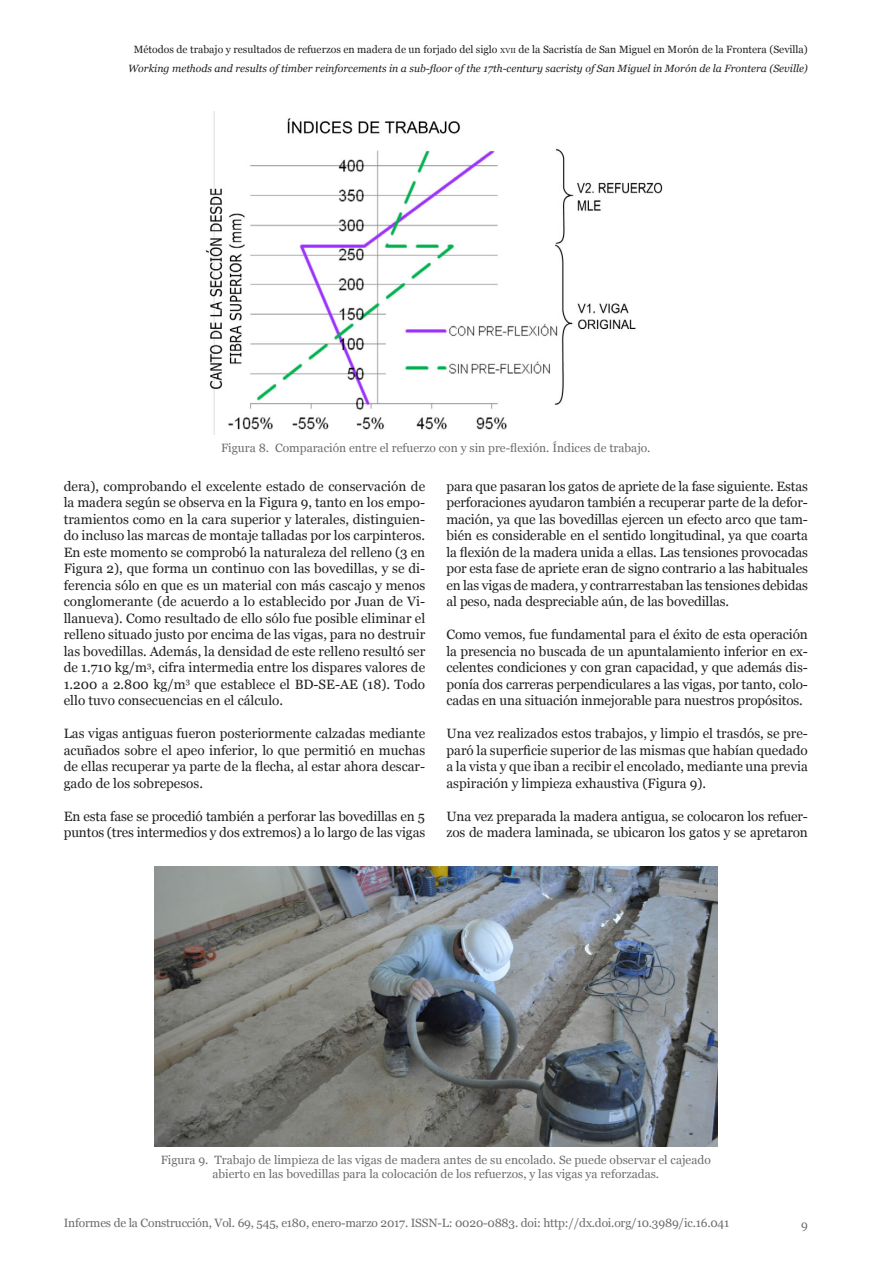
<style>
.page{position:relative;width:893px;height:1263px;background:#fff}
.page>*{position:absolute;margin:0;border:0;box-sizing:border-box;transform-origin:0 0}
.t1{font:13.5px/16.5px "Georgia";letter-spacing:-.01em;color:#231f20;text-align:justify}
.t2{font:12px/13.5px "Georgia";color:#6c6d70;text-align:center}
.t3{font:italic 10.5px/19.6px "Georgia";color:#231f20;text-align:center}
.s1{font-style:normal}
.s2{font-style:normal;font-size:7.35px}
</style>
<div class="page">
<img style="left:205px;top:111px;width:458px;height:323px">
<img style="left:154px;top:866px;width:564px;height:281px">
<p class="t3" style="left:128px;top:39px;width:681px"><span class="s1">Métodos de trabajo y resultados de refuerzos en madera de un forjado del siglo</span> <span class="s2">xvii</span> <span class="s1">de la Sacristía de San Miguel en Morón de la Frontera (Sevilla)<br></span>Working methods and results of timber reinforcements in a sub-floor of the 17th-century sacristy of San Miguel in Morón de la Frontera (Seville)</p>
<p class="t2" style="left:221px;top:441px;width:431px">Figura 8. Comparación entre el refuerzo con y sin pre-flexión. Índices de trabajo.</p>
<p class="t1" style="left:64px;top:478px;width:363px">dera), comprobando el excelente estado de conservación de la madera según se observa en la Figura 9, tanto en los empo&shy;tramientos como en la cara superior y laterales, distinguien&shy;do incluso las marcas de montaje talladas por los carpinteros.<br>En este momento se comprobó la naturaleza del relleno (3 en Figura 2), que forma un continuo con las bovedillas, y se di&shy;ferencia sólo en que es un material con más cascajo y menos conglomerante (de acuerdo a lo establecido por Juan de Vi&shy;llanueva). Como resultado de ello sólo fue posible eliminar el relleno situado justo por encima de las vigas, para no destruir las bovedillas. Además, la densidad de este relleno resultó ser de 1.710 kg/m<sup>3</sup>, cifra intermedia entre los dispares valores de 1.200 a 2.800 kg/m<sup>3</sup> que establece el BD-SE-AE (18). Todo ello tuvo consecuencias en el cálculo.</p>
<p class="t1" style="left:64px;top:725px;width:363px">Las vigas antiguas fueron posteriormente calzadas mediante acuñados sobre el apeo inferior, lo que permitió en muchas de ellas recuperar ya parte de la flecha, al estar ahora descar&shy;gado de los sobrepesos.</p>
<p class="t1" style="left:64px;top:808px;width:363px">En esta fase se procedió también a perforar las bovedillas en 5 puntos (tres intermedios y dos extremos) a lo largo de las vigas</p>
<p class="t1" style="left:446px;top:478px;width:363px">para que pasaran los gatos de apriete de la fase siguiente. Estas perforaciones ayudaron también a recuperar parte de la defor&shy;mación, ya que las bovedillas ejercen un efecto arco que tam&shy;bién es considerable en el sentido longitudinal, ya que coarta la flexión de la madera unida a ellas. Las tensiones provocadas por esta fase de apriete eran de signo contrario a las habituales en las vigas de madera, y contrarrestaban las tensiones debidas al peso, nada despreciable aún, de las bovedillas.</p>
<p class="t1" style="left:446px;top:626px;width:363px">Como vemos, fue fundamental para el éxito de esta operación la presencia no buscada de un apuntalamiento inferior en ex&shy;celentes condiciones y con gran capacidad, y que además dis&shy;ponía dos carreras perpendiculares a las vigas, por tanto, colo&shy;cadas en una situación inmejorable para nuestros propósitos.</p>
<p class="t1" style="left:446px;top:725px;width:363px">Una vez realizados estos trabajos, y limpio el trasdós, se pre&shy;paró la superficie superior de las mismas que habían quedado a la vista y que iban a recibir el encolado, mediante una previa aspiración y limpieza exhaustiva (Figura 9).</p>
<p class="t1" style="left:446px;top:808px;width:363px">Una vez preparada la madera antigua, se colocaron los refuer&shy;zos de madera laminada, se ubicaron los gatos y se apretaron</p>
<p class="t2" style="left:161px;top:1153px;width:551px">Figura 9. Trabajo de limpieza de las vigas de madera antes de su encolado. Se puede observar el cajeado abierto en las bovedillas para la colocación de los refuerzos, y las vigas ya reforzadas.</p>
<p class="t2" style="left:64px;top:1216px;width:667px">Informes de la Construcción, Vol. 69, 545, e180, enero-marzo 2017. ISSN-L: 0020-0883. doi: http://dx.doi.org/10.3989/ic.16.041</p>
<p class="t2" style="left:801px;top:1218px;width:8px">9</p>
</div>
